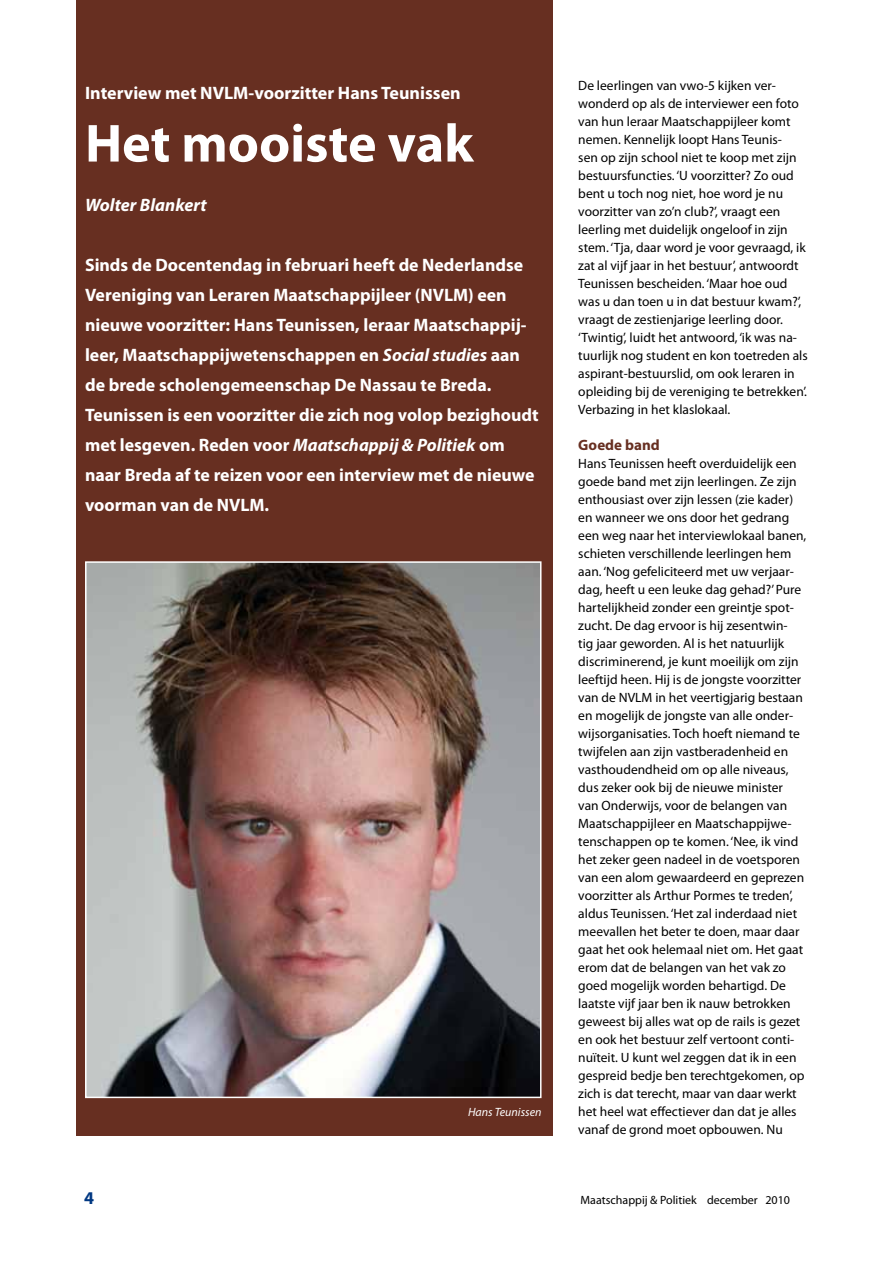
<style>
.page{position:relative;width:893px;height:1263px;background:#fff}
.page>*{position:absolute;margin:0;border:0;box-sizing:border-box;transform-origin:0 0}
.t1{font:700 54px "Myriad Pro";color:#fff}
.t2{font:700 18px/30px "Myriad Pro";color:#fff}
.t3{font:italic 700 18px "Myriad Pro";color:#fff}
.t4{font:700 18px "Myriad Pro";color:#003882}
.t5{font:700 15px "Myriad Pro";color:#672f21}
.t6{font:13.5px/18px "Myriad Pro";color:#000}
.t7{font:12px "Myriad Pro";color:#000}
.t8{font:italic 12px "Myriad Pro";color:#fff}
.s1{font-style:italic}
</style>
<div class="page">
<div style="left:77px;top:0;width:476px;height:1135px;background:#672f21"></div>
<img style="left:88px;top:564px;width:450px;height:531px">
<div style="left:85px;top:561px;width:456px;height:537px;border:2px solid #fff"></div>
<h2 class="t2" style="left:85px;top:77px;width:377px">Interview met NVLM-voorzitter Hans Teunissen</h2>
<h1 class="t1" style="left:85px;top:108px;width:390px">Het mooiste vak</h1>
<h2 class="t3" style="left:85px;top:193px;width:123px">Wolter Blankert</h2>
<p class="t2" style="left:85px;top:249px;width:455px">Sinds de Docentendag in februari heeft de Nederlandse Vereniging van Leraren Maatschappijleer (NVLM) een nieuwe voorzitter: Hans Teunissen, leraar Maatschappij&shy;leer, Maatschappijwetenschappen en <span class="s1">Social studies</span> aan de brede scholengemeenschap De Nassau te Breda.<br>Teunissen is een voorzitter die zich nog volop bezighoudt met lesgeven. Reden voor <span class="s1">Maatschappij &amp; Politiek</span> om naar Breda af te reizen voor een interview met de nieuwe voorman van de NVLM.</p>
<p class="t8" style="left:468px;top:1105px;width:75px">Hans Teunissen</p>
<p class="t6" style="left:578px;top:76px;width:231px">De leerlingen van vwo-5 kijken ver&shy;wonderd op als de interviewer een foto van hun leraar Maatschappijleer komt nemen. Kennelijk loopt Hans Teunis-<br>sen op zijn school niet te koop met zijn bestuursfuncties. ‘U voorzitter? Zo oud bent u toch nog niet, hoe word je nu voorzitter van zo’n club?’, vraagt een leerling met duidelijk ongeloof in zijn stem. ‘Tja, daar word je voor gevraagd, ik zat al vijf jaar in het bestuur’, antwoordt Teunissen bescheiden. ‘Maar hoe oud was u dan toen u in dat bestuur kwam?’, vraagt de zestienjarige leerling door. ‘Twintig’, luidt het antwoord, ‘ik was na&shy;tuurlijk nog student en kon toetreden als aspirant-bestuurslid, om ook leraren in opleiding bij de vereniging te betrekken’.<br>Verbazing in het klaslokaal.</p>
<p class="t5" style="left:578px;top:435px;width:83px">Goede band</p>
<p class="t6" style="left:578px;top:454px;width:230px">Hans Teunissen heeft overduidelijk een goede band met zijn leerlingen. Ze zijn enthousiast over zijn lessen (zie kader) en wanneer we ons door het gedrang een weg naar het interviewlokaal banen, schieten verschillende leerlingen hem aan. ‘Nog gefeliciteerd met uw verjaar&shy;dag, heeft u een leuke dag gehad?’ Pure hartelijkheid zonder een greintje spot&shy;zucht. De dag ervoor is hij zesentwin-<br>tig jaar geworden. Al is het natuurlijk discriminerend, je kunt moeilijk om zijn leeftijd heen. Hij is de jongste voorzitter van de NVLM in het veertigjarig bestaan en mogelijk de jongste van alle onder&shy;wijsorganisaties. Toch hoeft niemand te twijfelen aan zijn vastberadenheid en vasthoudendheid om op alle niveaus, dus zeker ook bij de nieuwe minister van Onderwijs, voor de belangen van Maatschappijleer en Maatschappijwe&shy;tenschappen op te komen. ‘Nee, ik vind het zeker geen nadeel in de voetsporen van een alom gewaardeerd en geprezen voorzitter als Arthur Pormes te treden’, aldus Teunissen. ‘Het zal inderdaad niet meevallen het beter te doen, maar daar gaat het ook helemaal niet om. Het gaat erom dat de belangen van het vak zo goed mogelijk worden behartigd. De laatste vijf jaar ben ik nauw betrokken geweest bij alles wat op de rails is gezet en ook het bestuur zelf vertoont conti&shy;nuïteit. U kunt wel zeggen dat ik in een gespreid bedje ben terechtgekomen, op zich is dat terecht, maar van daar werkt het heel wat effectiever dan dat je alles vanaf de grond moet opbouwen. Nu</p>
<h2 class="t4" style="left:84px;top:1186px;width:11px">4</h2>
<p class="t7" style="left:581px;top:1193px;width:211px">Maatschappij &amp; Politiek december 2010</p>
</div>
